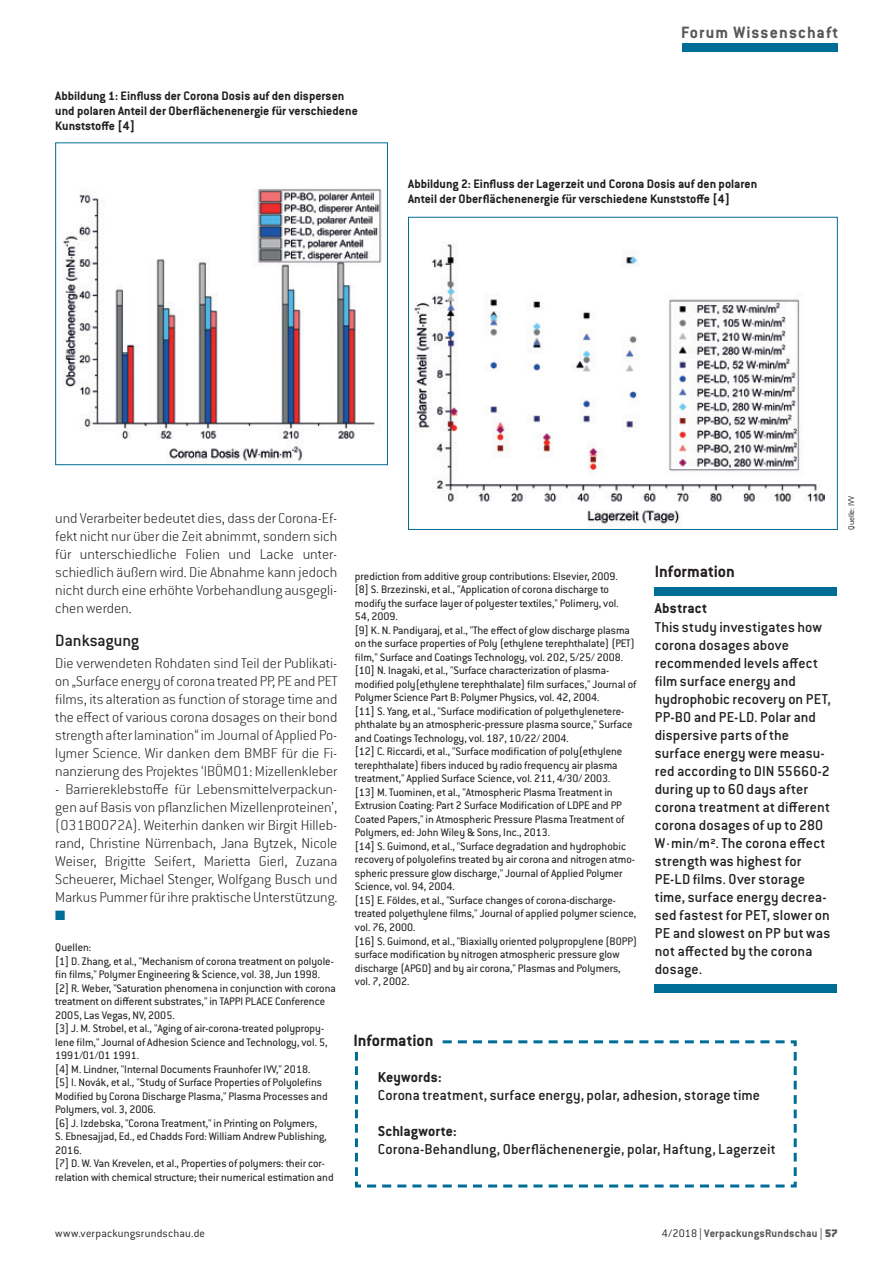
<style>
.page{position:relative;width:893px;height:1263px;background:#fff}
.page>*{position:absolute;margin:0;border:0;box-sizing:border-box;transform-origin:0 0}
.t1{font:700 18px "Conduit ITC Std";letter-spacing:-.005em;color:#231f20}
.t2{font:700 18px "Conduit ITC Std";letter-spacing:.06em;color:#57585a}
.t3{font:500 18px "Conduit ITC Std";color:#231f20}
.t4{font:200 15.75px/18px "Conduit ITC Std";color:#231f20;text-align:justify}
.t5{font:500 15.75px/18px "Conduit ITC Std";letter-spacing:.005em;color:#231f20}
.t6{font:700 15.75px "Conduit ITC Std";letter-spacing:.01em;color:#231f20}
.t7{font:700 13.5px/15px "Conduit ITC Std";color:#231f20}
.t8{font:13.5px "Zapf Dingbats Std";color:#006d96}
.t9{font:12px/13.5px "Conduit ITC Std";color:#231f20}
.t10{font:700 12px "Conduit ITC Std";letter-spacing:.01em;color:#57585a}
.t11{font:300 12px "Conduit ITC Std";letter-spacing:.015em;color:#231f20}
.t12{font:300 9px "Conduit ITC Std";letter-spacing:-.015em;color:#231f20}
.s1{font-weight:300;color:#231f20}
.s2{font-weight:900}
</style>
<div class="page">
<div style="left:682px;top:43px;width:156px;height:9px;background:#006d96"></div>
<img style="left:63px;top:189px;width:319px;height:272px">
<div style="left:55px;top:142px;width:333px;height:323px;border:1px solid #006d96"></div>
<img style="left:414px;top:242px;width:411px;height:285px">
<div style="left:408px;top:217px;width:430px;height:313px;border:1px solid #006d96"></div>
<div style="left:655px;top:587px;width:182px;height:9px;background:#006d96"></div>
<div style="left:655px;top:984px;width:182px;height:9px;background:#006d96"></div>
<svg style="left:355px;top:1040px;width:442px;height:148px"></svg>
<div style="left:353px;top:1033px;width:88px;height:17px;background:#fff"></div>
<p class="t7" style="left:55px;top:88px;width:304px">Abbildung 1: Einfluss der Corona Dosis auf den dispersen und polaren Anteil der Oberflächenenergie für verschiedene<br>Kunststoffe [4]</p>
<h1 class="t2" style="left:681px;top:21px;width:158px">Forum Wissenschaft</h1>
<p class="t7" style="left:408px;top:176px;width:351px">Abbildung 2: Einfluss der Lagerzeit und Corona Dosis auf den polaren<br>Anteil der Oberflächenenergie für verschiedene Kunststoffe [4]</p>
<p class="t4" style="left:55px;top:509px;width:284px">und Verarbeiter bedeutet dies, dass der Corona-Ef&shy;fekt nicht nur über die Zeit abnimmt, sondern sich für unterschiedliche Folien und Lacke unter&shy;schiedlich äußern wird. Die Abnahme kann jedoch nicht durch eine erhöhte Vorbehandlung ausgegli&shy;chen werden.</p>
<h1 class="t3" style="left:55px;top:629px;width:85px">Danksagung</h1>
<p class="t4" style="left:55px;top:653px;width:284px">Die verwendeten Rohdaten sind Teil der Publikati&shy;on „Surface energy of corona treated PP, PE and PET films, its alteration as function of storage time and the effect of various corona dosages on their bond strength after lamination“ im Journal of Applied Po&shy;lymer Science. Wir danken dem BMBF für die Fi&shy;nanzierung des Projektes ‘IBÖM01: Mizellenkleber</p>
<p class="t4" style="left:55px;top:779px;width:284px">- Barriereklebstoffe für Lebensmittelverpackun&shy;gen auf Basis von pflanzlichen Mizellenproteinen’, (031B0072A). Weiterhin danken wir Birgit Hilleb&shy;rand, Christine Nürrenbach, Jana Bytzek, Nicole Weiser, Brigitte Seifert, Marietta Gierl, Zuzana Scheuerer, Michael Stenger, Wolfgang Busch und Markus Pummer für ihre praktische Unterstützung.</p>
<p class="t8" style="left:55px;top:908px;width:12px">■</p>
<p class="t9" style="left:55px;top:940px;width:282px">Quellen:<br>[1] D. Zhang, et al., "Mechanism of corona treatment on polyole&shy;fin films," Polymer Engineering &amp; Science, vol. 38, Jun 1998. [2] R. Weber, "Saturation phenomena in conjunction with corona treatment on different substrates," in TAPPI PLACE Conference 2005, Las Vegas, NV, 2005.<br>[3] J. M. Strobel, et al., "Aging of air-corona-treated polypropy&shy;lene film," Journal of Adhesion Science and Technology, vol. 5, 1991/01/01 1991.<br>[4] M. Lindner, "Internal Documents Fraunhofer IVV," 2018.<br>[5] I. Novák, et al., "Study of Surface Properties of Polyolefins Modified by Corona Discharge Plasma," Plasma Processes and Polymers, vol. 3, 2006.<br>[6] J. Izdebska, "Corona Treatment," in Printing on Polymers,<br>S. Ebnesajjad, Ed., ed Chadds Ford: William Andrew Publishing, 2016.<br>[7] D. W. Van Krevelen, et al., Properties of polymers: their cor&shy;relation with chemical structure; their numerical estimation and</p>
<p class="t9" style="left:355px;top:569px;width:284px">prediction from additive group contributions: Elsevier, 2009.<br>[8] S. Brzezinski, et al., "Application of corona discharge to modify the surface layer of polyester textiles," Polimery, vol.<br>54, 2009.<br>[9] K. N. Pandiyaraj, et al., "The effect of glow discharge plasma on the surface properties of Poly (ethylene terephthalate) (PET) film," Surface and Coatings Technology, vol. 202, 5/25/ 2008. [10] N. Inagaki, et al., "Surface characterization of plasma&shy;modified poly(ethylene terephthalate) film surfaces," Journal of Polymer Science Part B: Polymer Physics, vol. 42, 2004.<br>[11] S. Yang, et al., "Surface modification of polyethylenetere&shy;phthalate by an atmospheric-pressure plasma source," Surface and Coatings Technology, vol. 187, 10/22/ 2004.<br>[12] C. Riccardi, et al., "Surface modification of poly(ethylene terephthalate) fibers induced by radio frequency air plasma treatment," Applied Surface Science, vol. 211, 4/30/ 2003.<br>[13] M. Tuominen, et al., "Atmospheric Plasma Treatment in Extrusion Coating: Part 2 Surface Modification of LDPE and PP Coated Papers," in Atmospheric Pressure Plasma Treatment of Polymers, ed: John Wiley &amp; Sons, Inc., 2013.<br>[14] S. Guimond, et al., "Surface degradation and hydrophobic recovery of polyolefins treated by air corona and nitrogen atmo&shy;spheric pressure glow discharge," Journal of Applied Polymer Science, vol. 94, 2004.<br>[15] E. Földes, et al., "Surface changes of corona-discharge&shy;treated polyethylene films," Journal of applied polymer science, vol. 76, 2000.<br>[16] S. Guimond, et al., "Biaxially oriented polypropylene (BOPP) surface modification by nitrogen atmospheric pressure glow discharge (APGD) and by air corona," Plasmas and Polymers, vol. 7, 2002.</p>
<h1 class="t1" style="left:655px;top:561px;width:82px">Information</h1>
<h2 class="t6" style="left:655px;top:599px;width:54px">Abstract</h2>
<p class="t5" style="left:655px;top:617px;width:178px">This study investigates how corona dosages above recommended levels affect film surface energy and hydrophobic recovery on PET,<br>PP-BO and PE-LD. Polar and dispersive parts of the surface energy were measu&shy;red according to DIN 55660-2 during up to 60 days after corona treatment at different corona dosages of up to 280<br>W∙min/m². The corona effect strength was highest for<br>PE-LD films. Over storage time, surface energy decrea&shy;sed fastest for PET, slower on<br>PE and slowest on PP but was not affected by the corona dosage.</p>
<h1 class="t1" style="left:353px;top:1029px;width:82px">Information</h1>
<h2 class="t6" style="left:378px;top:1067px;width:65px">Keywords:</h2>
<h2 class="t5" style="left:378px;top:1085px;width:384px">Corona treatment, surface energy, polar, adhesion, storage time</h2>
<h2 class="t6" style="left:378px;top:1121px;width:81px">Schlagworte:</h2>
<h2 class="t5" style="left:378px;top:1139px;width:399px">Corona-Behandlung, Oberflächenenergie, polar, Haftung, Lagerzeit</h2>
<p class="t12" style="left:846px;top:530px;width:35px;rotate:-90deg">Quelle: IVV</p>
<p class="t11" style="left:55px;top:1226px;width:151px">www.verpackungsrundschau.de</p>
<p class="t10" style="left:662px;top:1226px;width:177px"><span class="s1">4/2018 |</span> VerpackungsRundschau <span class="s1">|</span> <span class="s2">57</span></p>
</div>
